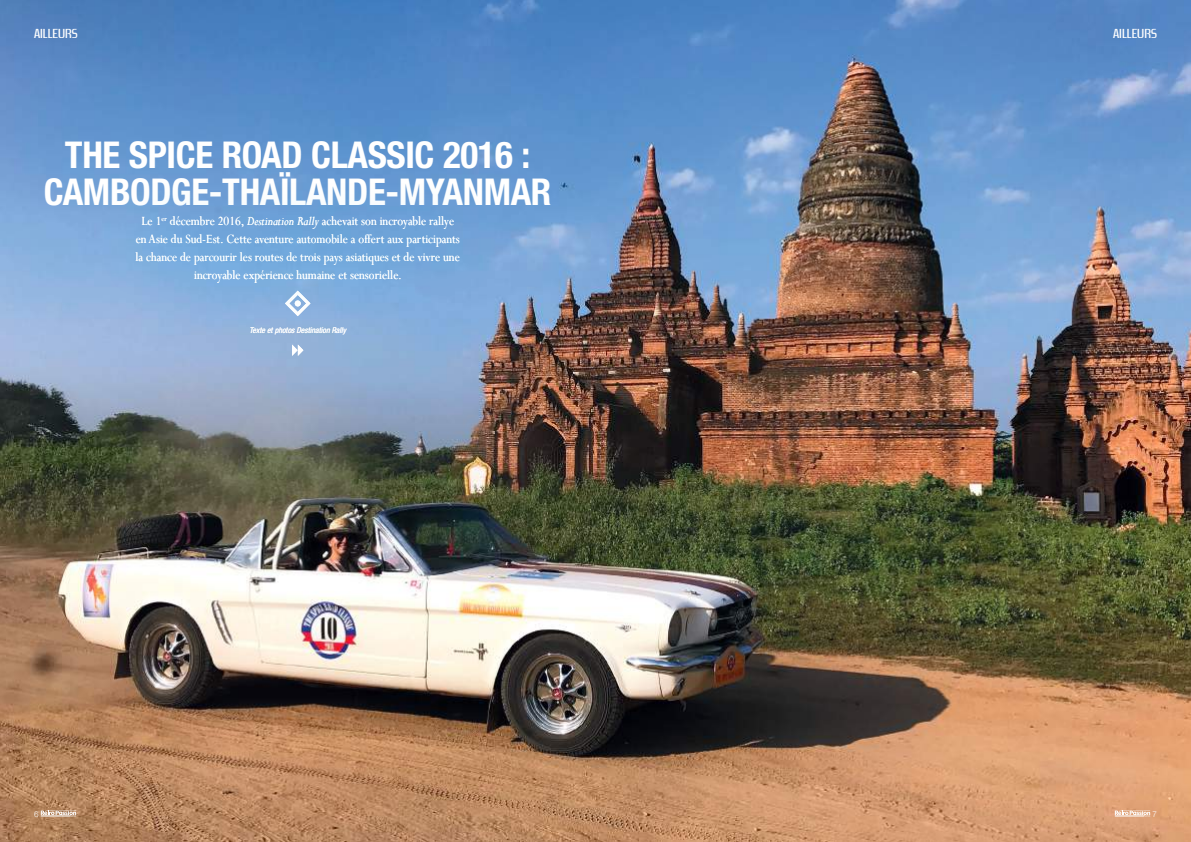
<style>
.page{position:relative;width:1191px;height:842px;background:#fff}
.page>*{position:absolute;margin:0;border:0;box-sizing:border-box;transform-origin:0 0}
.t1{font:700 condensed 37px/37px "Helvetica Neue LT Pro";letter-spacing:-.01em;color:#fff;text-align:center}
.t2{font:14px/18px "Perpetua";color:#fff;text-align:center;scale:.9 1}
.t3{font:13px "Zrnic Rg";color:#fff}
.t4{font:italic condensed 8px "Helvetica Neue LT Pro";color:#fff}
.t5{font:300 8px "Helvetica Neue LT Pro";color:#fff}
.s1{font-style:italic}
</style>
<div class="page">
<img style="left:0;top:0;width:1191px;height:842px">
<svg style="left:1114px;top:810px;width:36px;height:6px"></svg>
<svg style="left:41px;top:810px;width:35px;height:6px"></svg>
<svg style="left:292px;top:345px;width:11px;height:11px"></svg>
<svg style="left:103px;top:182px;width:388px;height:134px;background:#77a7da"></svg>
<p class="t3" style="left:34px;top:26px;width:45px">AILLEURS</p>
<p class="t3" style="left:1113px;top:26px;width:45px">AILLEURS</p>
<h1 class="t1" style="left:44px;top:136px;width:509px">THE SPICE ROAD CLASSIC 2016 :<br>CAMBODGE-THAÏLANDE-MYANMAR</h1>
<p class="t2" style="left:136px;top:212px;width:362px">Le 1<sup>er</sup> décembre 2016, <span class="s1">Destination Rally</span> achevait son incroyable rallye en Asie du Sud-Est. Cette aventure automobile a offert aux participants la chance de parcourir les routes de trois pays asiatiques et de vivre une incroyable expérience humaine et sensorielle.</p>
<p class="t4" style="left:249px;top:326px;width:98px">Texte et photos Destination Rally</p>
<p class="t5" style="left:34px;top:809px;width:6px">6</p>
<p class="t5" style="left:1152px;top:809px;width:6px">7</p>
</div>
